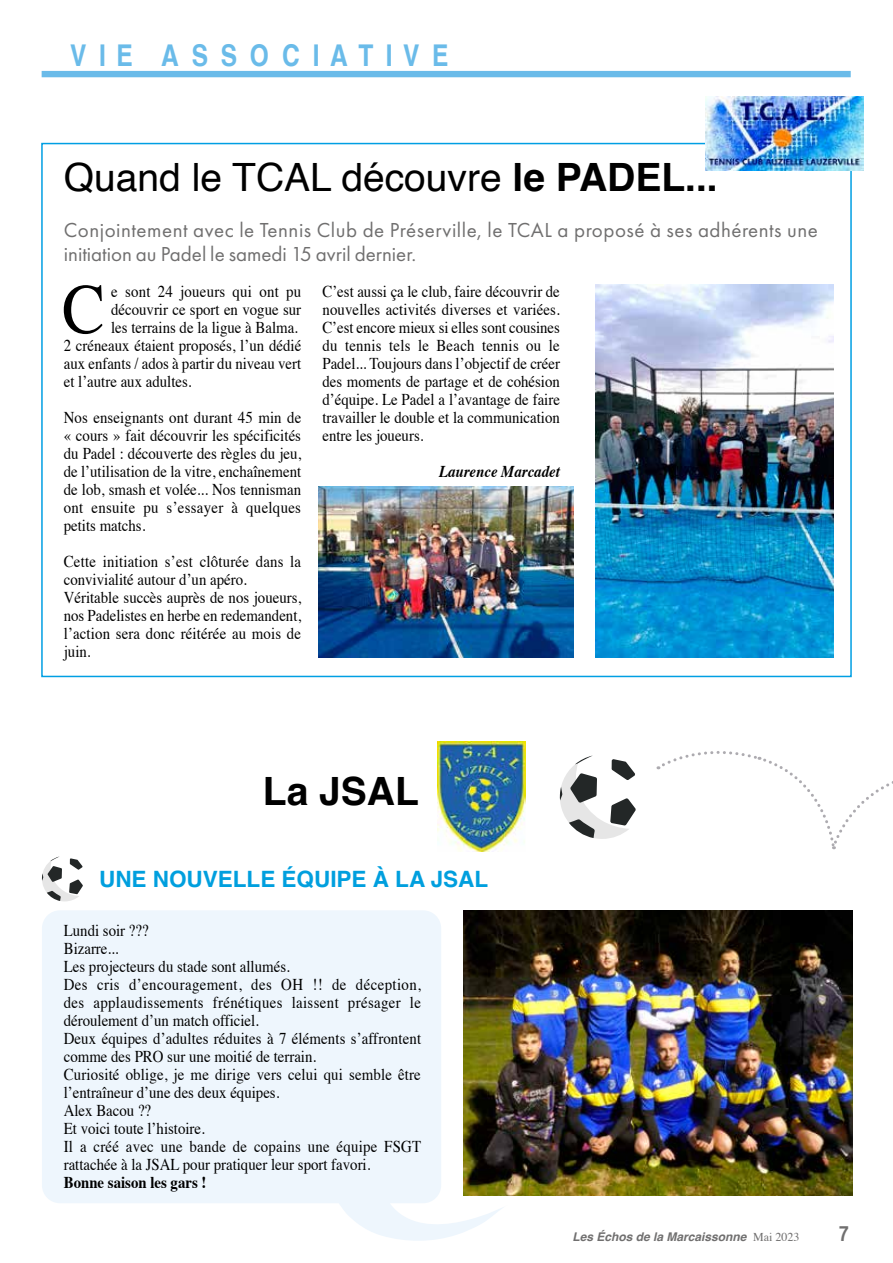
<style>
.page{position:relative;width:893px;height:1263px;background:#fff}
.page>*{position:absolute;margin:0;border:0;box-sizing:border-box;transform-origin:0 0}
.t1{font:70.95px "Times";color:#000;scale:.9 1}
.t2{font:39px "Helvetica";color:#000}
.t3{font:700 39px "Helvetica";color:#000}
.t4{font:700 condensed 30px "Helvetica";letter-spacing:.3em;color:#6abbe9}
.t5{font:700 22.5px "Helvetica";color:#009fde}
.t6{font:21px/24px "Futura PT";letter-spacing:.025em;color:#706f6f}
.t7{font:700 condensed 21px "Helvetica";color:#706f6f}
.t8{font:16.5px/18px "Times";color:#000;text-align:justify;scale:.9 1}
.t9{font:700 16.5px "Times";color:#000;scale:.9 1}
.t10{font:italic 700 16.5px "Times";color:#000;scale:.9 1}
.t11{font:italic 700 12px "Helvetica";color:#706f6f}
.s1{font-weight:700}
.s2{font-family:"Times";font-weight:400;font-style:normal}
</style>
<div class="page">
<div style="left:42px;top:71px;width:809px;height:6px;background:#6abbe9"></div>
<img style="left:508px;top:910px;width:345px;height:285px">
<img style="left:438px;top:742px;width:87px;height:109px">
<img style="left:595px;top:284px;width:238px;height:373px">
<img style="left:705px;top:96px;width:158px;height:74px">
<img style="left:318px;top:487px;width:256px;height:170px">
<svg style="left:559px;top:755px;width:77px;height:84px"></svg>
<svg style="left:41px;top:856px;width:42px;height:46px"></svg>
<svg style="left:42px;top:910px;width:466px;height:331px;background:#e1e7e9"></svg>
<svg style="left:658px;top:751px;width:235px;height:98px"></svg>
<h3 class="t4" style="left:70px;top:37px;width:384px">VIE ASSOCIATIVE</h3>
<h2 class="t2" style="left:64px;top:147px;width:655px">Quand le TCAL découvre <span class="s1">le PADEL...</span></h2>
<p class="t6" style="left:64px;top:218px;width:756px">Conjointement avec le Tennis Club de Préserville, le TCAL a proposé à ses adhérents une initiation au Padel le samedi 15 avril dernier.</p>
<h1 class="t1" style="left:62px;top:243px;width:49px">C</h1>
<p class="t8" style="left:111px;top:281px;width:213px">e sont 24 joueurs qui ont pu</p>
<p class="t8" style="left:111px;top:299px;width:213px">découvrir ce sport en vogue sur</p>
<p class="t8" style="left:111px;top:317px;width:209px">les terrains de la ligue à Balma.</p>
<p class="t8" style="left:64px;top:335px;width:265px">2 créneaux étaient proposés, l’un dédié</p>
<p class="t8" style="left:64px;top:353px;width:265px">aux enfants / ados à partir du niveau vert</p>
<p class="t8" style="left:64px;top:371px;width:144px">et l’autre aux adultes.</p>
<p class="t8" style="left:64px;top:407px;width:265px">Nos enseignants ont durant 45 min de « cours » fait découvrir les spécificités du Padel : découverte des règles du jeu, de l’utilisation de la vitre, enchaînement de lob, smash et volée... Nos tennisman ont ensuite pu s’essayer à quelques petits matchs.</p>
<p class="t8" style="left:64px;top:551px;width:265px;text-align:left">Cette initiation s’est clôturée dans la convivialité autour d’un apéro.<br>Véritable succès auprès de nos joueurs, nos Padelistes en herbe en redemandent, l’action sera donc réitérée au mois de juin.</p>
<p class="t8" style="left:322px;top:281px;width:265px">C’est aussi ça le club, faire découvrir de nouvelles activités diverses et variées.<br>C’est encore mieux si elles sont cousines du tennis tels le Beach tennis ou le Padel... Toujours dans l’objectif de créer des moments de partage et de cohésion d’équipe. Le Padel a l’avantage de faire travailler le double et la communication entre les joueurs.</p>
<p class="t10" style="left:439px;top:456px;width:136px">Laurence Marcadet</p>
<h2 class="t3" style="left:263px;top:767px;width:158px">La JSAL</h2>
<h3 class="t5" style="left:99px;top:865px;width:391px">UNE NOUVELLE ÉQUIPE À LA JSAL</h3>
<p class="t8" style="left:64px;top:920px;width:399px;text-align:left">Lundi soir ???<br>Bizarre...<br>Les projecteurs du stade sont allumés.<br>Des cris d’encouragement, des OH !! de déception, des applaudissements frénétiques laissent présager le déroulement d’un match officiel.<br>Deux équipes d’adultes réduites à 7 éléments s’affrontent comme des PRO sur une moitié de terrain.<br>Curiosité oblige, je me dirige vers celui qui semble être l’entraîneur d’une des deux équipes.<br>Alex Bacou ??<br>Et voici toute l’histoire.<br>Il a créé avec une bande de copains une équipe FSGT rattachée à la JSAL pour pratiquer leur sport favori.</p>
<p class="t9" style="left:64px;top:1167px;width:160px">Bonne saison les gars !</p>
<p class="t11" style="left:572px;top:1229px;width:229px">Les Échos de la Marcaissonne <span class="s2">Mai 2023</span></p>
<p class="t7" style="left:839px;top:1221px;width:13px">7</p>
</div>
